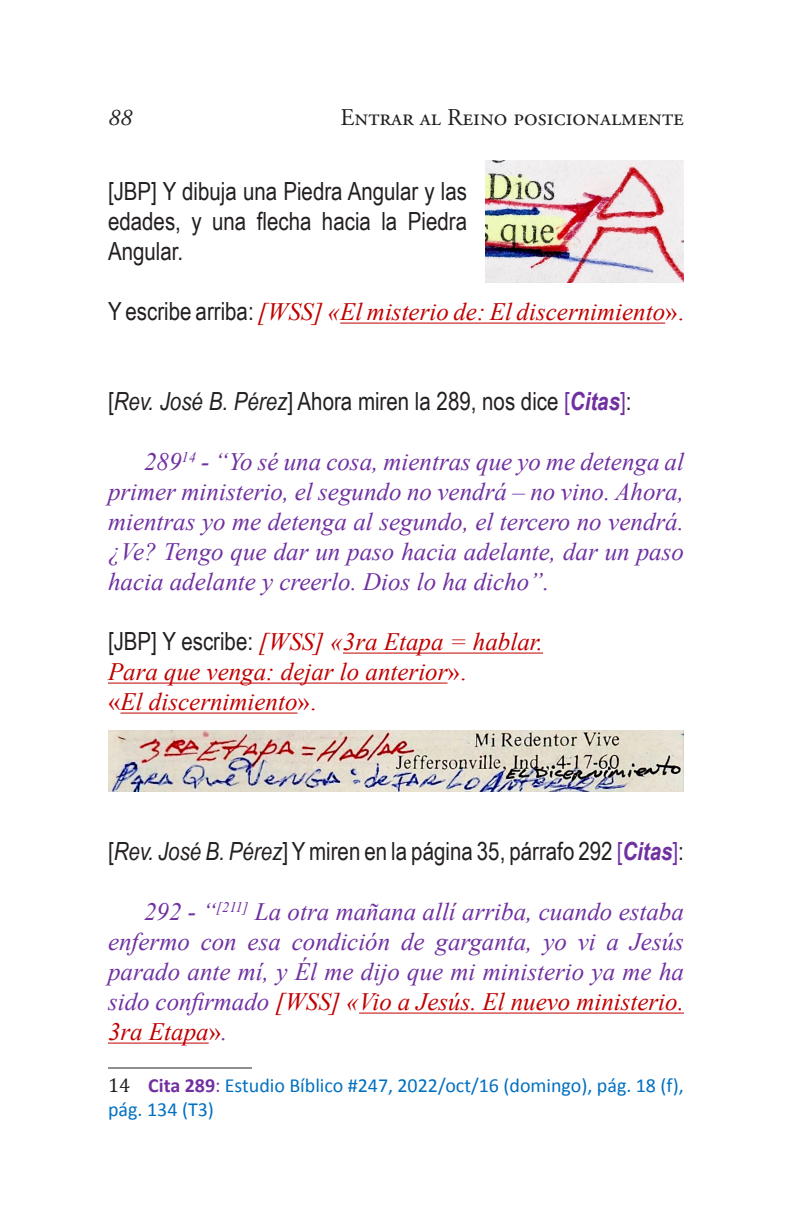
<style>
.page{position:relative;width:792px;height:1224px;background:#fff}
.page>*{position:absolute;margin:0;border:0;box-sizing:border-box;transform-origin:0 0}
.t1{font:italic 25px/30px "Times New Roman";color:#7030a0;text-align:justify}
.t2{font:25px/30px "Arial Narrow";color:#231f20;text-align:justify}
.t3{font:italic 25px "Times New Roman";color:#c00000}
.t4{font:24px "Adobe Garamond Pro";color:#231f20}
.t5{font:italic 24px "Adobe Garamond Pro";color:#231f20}
.Footnote_text{font:20px/24px "Calibri";color:#0070c0}
.s1{font-family:"Arial Narrow";font-style:normal;color:#231f20}
.s2{font-style:normal}
.s3{font-style:italic}
.s4{color:#7030a0}
.s5{font-weight:700;font-style:italic;color:#7030a0}
.s6{color:#c00000}
.s7{font-style:normal;color:#c00000}
.s8{font-family:"Cambria";color:#231f20}
.s9{font-weight:700;color:#7030a0}
</style>
<div class="page">
<hr style="left:340px;top:323px;width:325px;height:1px;background:#c00000">
<hr style="left:343px;top:653px;width:200px;height:1px;background:#c00000">
<hr style="left:108px;top:683px;width:340px;height:1px;background:#c00000">
<hr style="left:120px;top:713px;width:178px;height:1px;background:#c00000">
<hr style="left:359px;top:1013px;width:325px;height:1px;background:#c00000">
<hr style="left:108px;top:1043px;width:101px;height:1px;background:#c00000">
<hr style="left:108px;top:1068px;width:144px;height:1px;background:#231f20">
<img style="left:485px;top:161px;width:199px;height:121px">
<img style="left:108px;top:730px;width:576px;height:62px">
<p class="t5" style="left:108px;top:103px;width:25px">88</p>
<p class="t4" style="left:340px;top:103px;width:345px">Entrar al Reino posicionalmente</p>
<p class="t2" style="left:108px;top:176px;width:361px">[JBP] Y dibuja una Piedra Angular y las edades, y una flecha hacia la Piedra Angular.</p>
<p class="t3" style="left:108px;top:295px;width:577px"><span class="s1">Y escribe arriba:</span> [WSS] «El misterio de: El discernimiento<span class="s2">».</span></p>
<p class="t2" style="left:108px;top:386px;width:525px">[<span class="s3">Rev. José B. Pérez</span>] Ahora miren la 289, nos dice <span class="s4">[</span><span class="s5">Citas</span><span class="s4">]</span>:</p>
<p class="t1" style="left:108px;top:446px;width:578px;text-indent:36px">289<sup>14</sup> - “Yo sé una cosa, mientras que yo me detenga al primer ministerio, el segundo no vendrá – no vino. Ahora, mientras yo me detenga al segundo, el tercero no vendrá. ¿Ve? Tengo que dar un paso hacia adelante, dar un paso hacia adelante y creerlo. Dios lo ha dicho”.</p>
<p class="t3" style="left:108px;top:625px;width:437px"><span class="s1">[JBP] Y escribe:</span> [WSS] «3ra Etapa = hablar.</p>
<p class="t3" style="left:108px;top:655px;width:360px">Para que venga: dejar lo anterior<span class="s2">».</span></p>
<p class="t3" style="left:108px;top:685px;width:210px"><span class="s2">«</span>El discernimiento<span class="s2">».</span></p>
<p class="t2" style="left:108px;top:836px;width:577px">[<span class="s3">Rev. José B. Pérez</span>] Y miren en la página 35, párrafo 292 <span class="s4">[</span><span class="s5">Citas</span><span class="s4">]</span>:</p>
<p class="t1" style="left:108px;top:896px;width:578px;text-indent:36px">292 - “<sup>[211]</sup> La otra mañana allí arriba, cuando estaba enfermo con esa condición de garganta, yo vi a Jesús parado ante mí, y Él me dijo que mi ministerio ya me ha sido confirmado <span class="s6">[WSS] «Vio a Jesús. El nuevo ministerio.<br>3ra Etapa</span><span class="s7">»</span>.</p>
<p class="Footnote_text" style="left:108px;top:1072px;width:577px"><span class="s8">14</span> <span class="s9">Cita 289</span><span class="s4">:</span> Estudio Bíblico #247, 2022/oct/16 (domingo), pág. 18 (f), pág. 134 (T3)</p>
</div>
